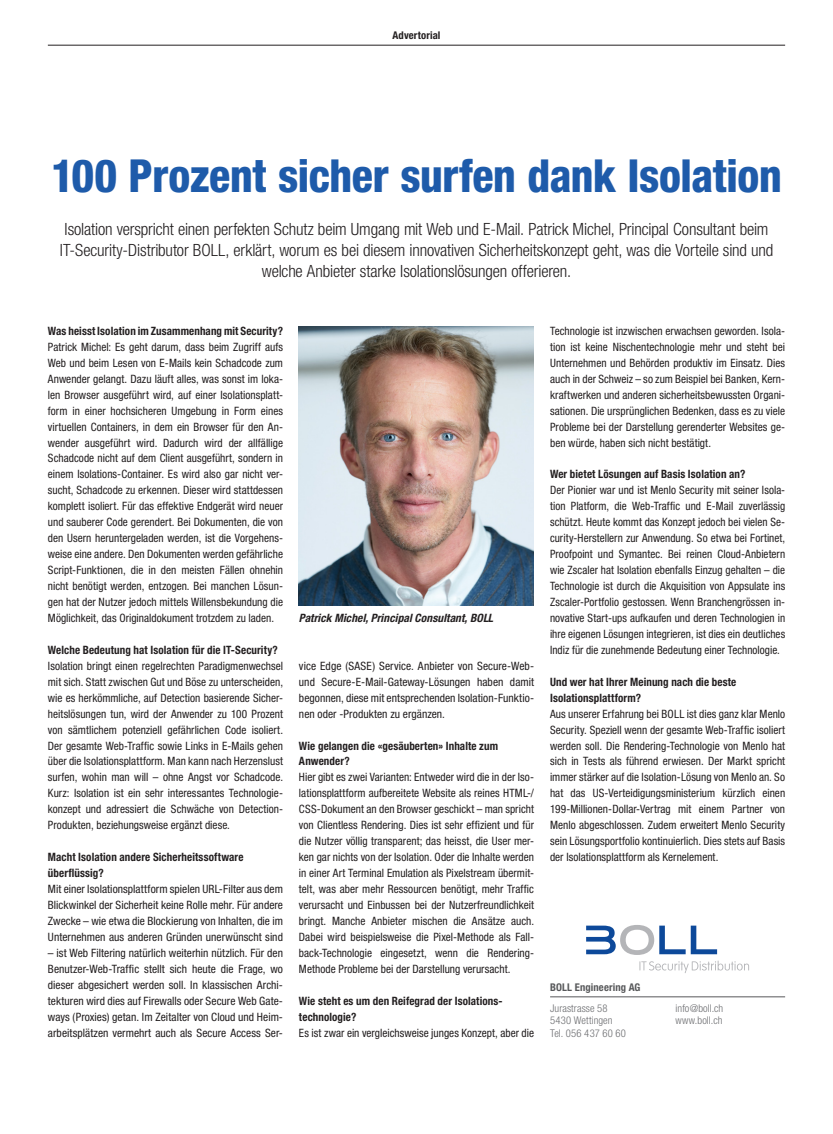
<style>
.page{position:relative;width:833px;height:1134px;background:#fff}
.page>*{position:absolute;margin:0;border:0;box-sizing:border-box;transform-origin:0 0}
.Advertorial_-_Titel{font:800 condensed 45.62px "Helvetica Neue LT Std";letter-spacing:-.01em;color:#1e5baa;scale:.96 1}
.Advertorial_-_Lead{font:300 condensed 16.88px/20.6px "Helvetica Neue LT Std";letter-spacing:-.01em;color:#231f20;text-align:center}
.Advertorial_-_GT{font:condensed 11.5px/16px "Helvetica Neue LT Std";color:#231f20;text-align:justify}
.Advertorial_-_Zwisch{font:700 condensed 11.5px/16px "Helvetica Neue LT Std";letter-spacing:.01em;color:#231f20;scale:.96 1}
.Advertorial_-_GT-2{font:700 condensed 11.5px "Helvetica Neue LT Std";letter-spacing:.01em;color:#231f20;scale:.96 1}
.Advertorial_-_Bildle{font:italic 700 condensed 11.5px "Helvetica Neue LT Std";letter-spacing:.01em;color:#231f20}
.Advertorial_-_Firmen{font:300 condensed 10.62px "Helvetica Neue LT Std";letter-spacing:.01em;color:#6c6d70}
.Advertorial_-_Firmen-2{font:700 condensed 10.62px "Helvetica Neue LT Std";letter-spacing:.01em;color:#57585a}
.Advertorial_-_Header{font:700 condensed 10.62px "Helvetica Neue LT Std";letter-spacing:.015em;color:#231f20}
</style>
<div class="page">
<hr style="left:48px;top:45px;width:737px;height:1px;background:#231f20">
<hr style="left:550px;top:996px;width:235px;height:1px;background:#57585a">
<svg style="left:586px;top:925px;width:163px;height:48px"></svg>
<img style="left:299px;top:327px;width:235px;height:279px">
<p class="Advertorial_-_Header" style="left:392px;top:29px;width:49px">Advertorial</p>
<p class="Advertorial_-_Titel" style="left:51px;top:148px;width:762px">100 Prozent sicher surfen dank Isolation</p>
<p class="Advertorial_-_Lead" style="left:60px;top:219px;width:715px">Isolation verspricht einen perfekten Schutz beim Umgang mit Web und E-Mail. Patrick Michel, Principal Consultant beim<br>IT-Security-Distributor BOLL, erklärt, worum es bei diesem innovativen Sicherheitskonzept geht, was die Vorteile sind und welche Anbieter starke Isolationslösungen offerieren.</p>
<p class="Advertorial_-_GT-2" style="left:48px;top:324px;width:246px">Was heisst Isolation im Zusammenhang mit Security?</p>
<p class="Advertorial_-_GT" style="left:48px;top:339px;width:237px">Patrick Michel: Es geht darum, dass beim Zugriff aufs Web und beim Lesen von E-Mails kein Schadcode zum Anwender gelangt. Dazu läuft alles, was sonst im loka&shy;len Browser ausgeführt wird, auf einer Isolationsplatt&shy;form in einer hochsicheren Umgebung in Form eines virtuellen Containers, in dem ein Browser für den An&shy;wender ausgeführt wird. Dadurch wird der allfällige Schadcode nicht auf dem Client ausgeführt, sondern in einem Isolations-Container. Es wird also gar nicht ver&shy;sucht, Schadcode zu erkennen. Dieser wird stattdessen komplett isoliert. Für das effektive Endgerät wird neuer und sauberer Code gerendert. Bei Dokumenten, die von den Usern heruntergeladen werden, ist die Vorgehens&shy;weise eine andere. Den Dokumenten werden gefährliche Script-Funktionen, die in den meisten Fällen ohnehin nicht benötigt werden, entzogen. Bei manchen Lösun&shy;gen hat der Nutzer jedoch mittels Willensbekundung die Möglichkeit, das Originaldokument trotzdem zu laden.</p>
<p class="Advertorial_-_Zwisch" style="left:48px;top:642px;width:241px">Welche Bedeutung hat Isolation für die IT-Security?</p>
<p class="Advertorial_-_GT" style="left:48px;top:658px;width:237px">Isolation bringt einen regelrechten Paradigmenwechsel mit sich. Statt zwischen Gut und Böse zu unterscheiden, wie es herkömmliche, auf Detection basierende Sicher&shy;heitslösungen tun, wird der Anwender zu 100 Prozent von sämtlichem potenziell gefährlichen Code isoliert.<br>Der gesamte Web-Traffic sowie Links in E-Mails gehen über die Isolationsplattform. Man kann nach Herzenslust surfen, wohin man will – ohne Angst vor Schadcode.<br>Kurz: Isolation ist ein sehr interessantes Technologie&shy;konzept und adressiert die Schwäche von Detection-Produkten, beziehungsweise ergänzt diese.</p>
<p class="Advertorial_-_Zwisch" style="left:48px;top:849px;width:205px">Macht Isolation andere Sicherheitssoftware überflüssig?</p>
<p class="Advertorial_-_GT" style="left:48px;top:881px;width:237px">Mit einer Isolationsplattform spielen URL-Filter aus dem Blickwinkel der Sicherheit keine Rolle mehr. Für andere Zwecke – wie etwa die Blockierung von Inhalten, die im Unternehmen aus anderen Gründen unerwünscht sind</p>
<p class="Advertorial_-_GT" style="left:48px;top:945px;width:237px">– ist Web Filtering natürlich weiterhin nützlich. Für den Benutzer-Web-Traffic stellt sich heute die Frage, wo dieser abgesichert werden soll. In klassischen Archi&shy;tekturen wird dies auf Firewalls oder Secure Web Gate&shy;ways (Proxies) getan. Im Zeitalter von Cloud und Heim&shy;arbeitsplätzen vermehrt auch als Secure Access Ser-</p>
<p class="Advertorial_-_Bildle" style="left:299px;top:611px;width:196px">Patrick Michel, Principal Consultant, BOLL</p>
<p class="Advertorial_-_GT" style="left:299px;top:658px;width:237px">vice Edge (SASE) Service. Anbieter von Secure-Web&shy;und Secure-E-Mail-Gateway-Lösungen haben damit begonnen, diese mit entsprechenden Isolation-Funktio&shy;nen oder -Produkten zu ergänzen.</p>
<p class="Advertorial_-_Zwisch" style="left:299px;top:737px;width:209px">Wie gelangen die «gesäuberten» Inhalte zum<br>Anwender?</p>
<p class="Advertorial_-_GT" style="left:299px;top:769px;width:237px">Hier gibt es zwei Varianten: Entweder wird die in der Iso&shy;lationsplattform aufbereitete Website als reines HTML-/ CSS-Dokument an den Browser geschickt – man spricht von Clientless Rendering. Dies ist sehr effizient und für die Nutzer völlig transparent; das heisst, die User mer&shy;ken gar nichts von der Isolation. Oder die Inhalte werden in einer Art Terminal Emulation als Pixelstream übermit&shy;telt, was aber mehr Ressourcen benötigt, mehr Traffic verursacht und Einbussen bei der Nutzerfreundlichkeit bringt. Manche Anbieter mischen die Ansätze auch.<br>Dabei wird beispielsweise die Pixel-Methode als Fall&shy;back-Technologie eingesetzt, wenn die Rendering-Methode Probleme bei der Darstellung verursacht.</p>
<p class="Advertorial_-_Zwisch" style="left:299px;top:992px;width:212px">Wie steht es um den Reifegrad der Isolations&shy;technologie?</p>
<p class="Advertorial_-_GT" style="left:299px;top:1024px;width:237px">Es ist zwar ein vergleichsweise junges Konzept, aber die</p>
<p class="Advertorial_-_GT" style="left:550px;top:323px;width:237px">Technologie ist inzwischen erwachsen geworden. Isola&shy;tion ist keine Nischentechnologie mehr und steht bei Unternehmen und Behörden produktiv im Einsatz. Dies auch in der Schweiz – so zum Beispiel bei Banken, Kern&shy;kraftwerken und anderen sicherheitsbewussten Organi&shy;sationen. Die ursprünglichen Bedenken, dass es zu viele Probleme bei der Darstellung gerenderter Websites ge&shy;ben würde, haben sich nicht bestätigt.</p>
<p class="Advertorial_-_Zwisch" style="left:550px;top:466px;width:205px">Wer bietet Lösungen auf Basis Isolation an?</p>
<p class="Advertorial_-_GT" style="left:550px;top:482px;width:237px">Der Pionier war und ist Menlo Security mit seiner Isola&shy;tion Platform, die Web-Traffic und E-Mail zuverlässig schützt. Heute kommt das Konzept jedoch bei vielen Se&shy;curity-Herstellern zur Anwendung. So etwa bei Fortinet, Proofpoint und Symantec. Bei reinen Cloud-Anbietern wie Zscaler hat Isolation ebenfalls Einzug gehalten – die Technologie ist durch die Akquisition von Appsulate ins Zscaler-Portfolio gestossen. Wenn Branchengrössen in&shy;novative Start-ups aufkaufen und deren Technologien in ihre eigenen Lösungen integrieren, ist dies ein deutliches Indiz für die zunehmende Bedeutung einer Technologie.</p>
<p class="Advertorial_-_Zwisch" style="left:550px;top:673px;width:195px">Und wer hat Ihrer Meinung nach die beste<br>Isolationsplattform?</p>
<p class="Advertorial_-_GT" style="left:550px;top:705px;width:237px">Aus unserer Erfahrung bei BOLL ist dies ganz klar Menlo Security. Speziell wenn der gesamte Web-Traffic isoliert werden soll. Die Rendering-Technologie von Menlo hat sich in Tests als führend erwiesen. Der Markt spricht immer stärker auf die Isolation-Lösung von Menlo an. So hat das US-Verteidigungsministerium kürzlich einen 199-Millionen-Dollar-Vertrag mit einem Partner von Menlo abgeschlossen. Zudem erweitert Menlo Security sein Lösungsportfolio kontinuierlich. Dies stets auf Basis der Isolationsplattform als Kernelement.</p>
<p class="Advertorial_-_Firmen-2" style="left:550px;top:981px;width:92px">BOLL Engineering AG</p>
<p class="Advertorial_-_Firmen" style="left:550px;top:1002px;width:59px">Jurastrasse 58</p>
<p class="Advertorial_-_Firmen" style="left:550px;top:1014px;width:64px">5430 Wettingen</p>
<p class="Advertorial_-_Firmen" style="left:550px;top:1027px;width:77px">Tel. 056 437 60 60</p>
<p class="Advertorial_-_Firmen" style="left:675px;top:1002px;width:49px">info@boll.ch</p>
<p class="Advertorial_-_Firmen" style="left:675px;top:1014px;width:48px">www.boll.ch</p>
</div>
